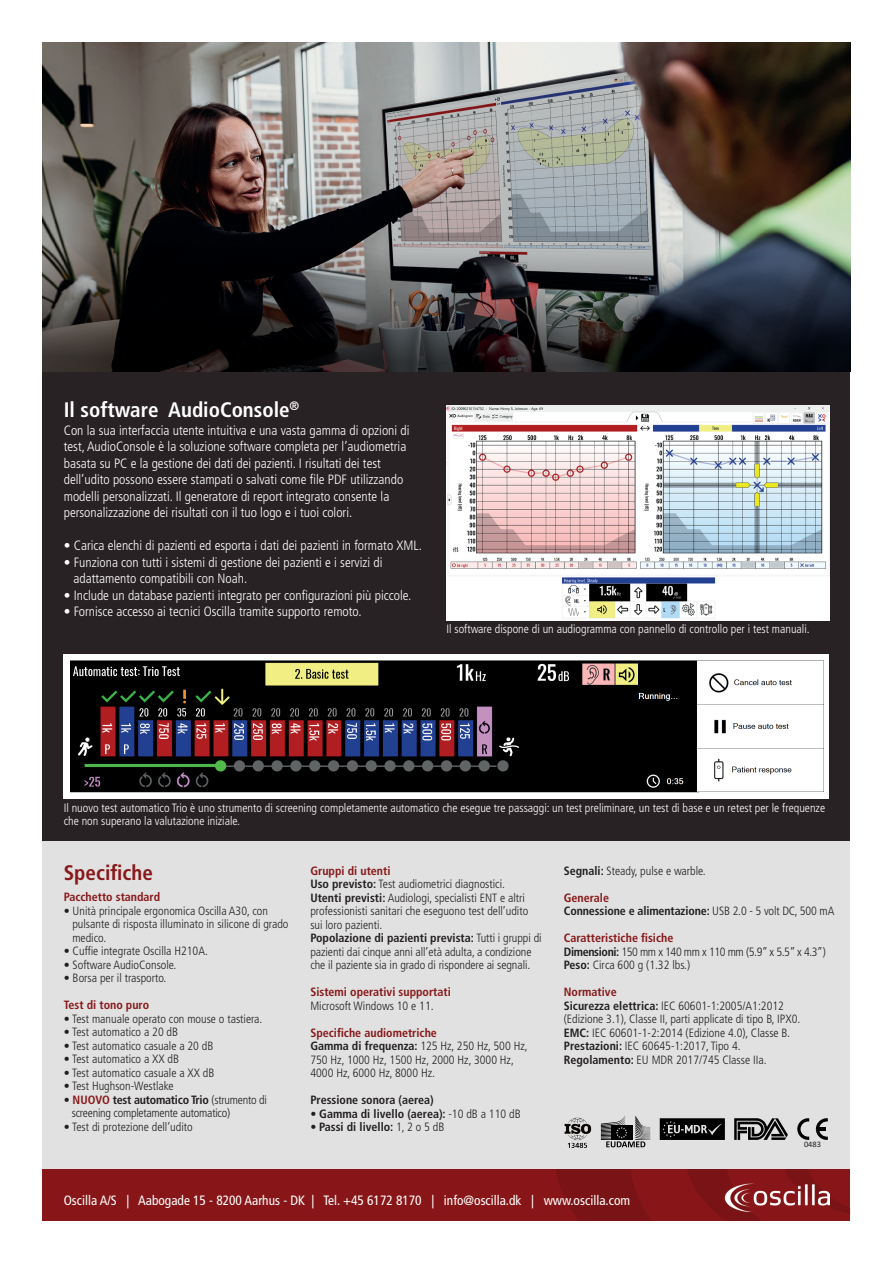
<style>
.page{position:relative;width:893px;height:1263px;background:#fff}
.page>*{position:absolute;margin:0;border:0;box-sizing:border-box;transform-origin:0 0}
.t1{font:700 condensed 21px "Frutiger LT Std";color:#fff}
.t2{font:700 condensed 21px "Frutiger LT Std";color:#88171a}
.t3{font:300 condensed 13.5px/16.5px "Frutiger LT Std";color:#fff}
.t4{font:condensed 13.5px "Frutiger LT Std";color:#fff}
.t5{font:300 condensed 12px/13.5px "Frutiger LT Std";color:#231f20}
.t6{font:300 condensed 12px/13.5px "Frutiger LT Std";color:#fff}
.t7{font:700 condensed 12px/13.5px "Frutiger LT Std";color:#231f20}
.t8{font:300 condensed 12px/13.5px "Frutiger LT Std";letter-spacing:-.02em;color:#231f20}
.t9{font:700 condensed 12px "Frutiger LT Std";color:#88171a}
.t10{font:8.4px "Calibri";color:#231f20}
.t11{font:5.7px "Frutiger LT Std";color:#000001}
.s1{font-weight:700;color:#88171a}
.s2{font-weight:700}
.s3{font-weight:300}
.s4{color:#88171a}
</style>
<div class="page">
<div style="left:43px;top:837px;width:807px;height:342px;background:#e0e1e0"></div>
<div style="left:43px;top:369px;width:807px;height:471px;background:#292224"></div>
<img style="left:43px;top:43px;width:807px;height:329px">
<img style="left:446px;top:405px;width:383px;height:215px">
<div style="left:64px;top:654px;width:765px;height:145px;background:#fff"></div>
<img style="left:70px;top:661px;width:754px;height:131px">
<div style="left:43px;top:1169px;width:807px;height:51px;background:#881618"></div>
<svg style="left:556px;top:1169px;width:294px;height:51px"></svg>
<svg style="left:734px;top:1118px;width:54px;height:22px"></svg>
<svg style="left:660px;top:1118px;width:65px;height:22px"></svg>
<svg style="left:601px;top:1116px;width:49px;height:31px"></svg>
<img style="left:564px;top:1117px;width:27px;height:31px">
<svg style="left:797px;top:1118px;width:12px;height:22px"></svg>
<svg style="left:816px;top:1118px;width:12px;height:22px"></svg>
<img style="left:724px;top:1182px;width:105px;height:29px">
<h1 class="t1" style="left:64px;top:397px;width:237px">Il software AudioConsole<sup>®</sup></h1>
<p class="t3" style="left:64px;top:422px;width:347px">Con la sua interfaccia utente intuitiva e una vasta gamma di opzioni di test, AudioConsole è la soluzione software completa per l’audiometria basata su PC e la gestione dei dati dei pazienti. I risultati dei test dell’udito possono essere stampati o salvati come file PDF utilizzando modelli personalizzati. Il generatore di report integrato consente la personalizzazione dei risultati con il tuo logo e i tuoi colori.</p>
<p class="t3" style="left:64px;top:538px;width:360px">• Carica elenchi di pazienti ed esporta i dati dei pazienti in formato XML.</p>
<p class="t3" style="left:73px;top:554px;width:311px;text-indent:-10px">• Funziona con tutti i sistemi di gestione dei pazienti e i servizi di adattamento compatibili con Noah.</p>
<p class="t3" style="left:64px;top:587px;width:349px">• Include un database pazienti integrato per configurazioni più piccole.</p>
<p class="t3" style="left:64px;top:604px;width:299px">• Fornisce accesso ai tecnici Oscilla tramite supporto remoto.</p>
<p class="t6" style="left:446px;top:622px;width:365px">Il software dispone di un audiogramma con pannello di controllo per i test manuali.</p>
<p class="t6" style="left:64px;top:801px;width:763px">Il nuovo test automatico Trio è uno strumento di screening completamente automatico che esegue tre passaggi: un test preliminare, un test di base e un retest per le frequenze che non superano la valutazione iniziale.</p>
<h1 class="t2" style="left:64px;top:861px;width:91px">Specifiche</h1>
<p class="t9" style="left:64px;top:890px;width:98px">Pacchetto standard</p>
<p class="t5" style="left:72px;top:904px;width:218px;text-indent:-9px">• Unità principale ergonomica Oscilla A30, con pulsante di risposta illuminato in silicone di grado medico.</p>
<p class="t5" style="left:64px;top:945px;width:146px">• Cuffie integrate Oscilla H210A.</p>
<p class="t5" style="left:64px;top:958px;width:114px">• Software AudioConsole.</p>
<p class="t5" style="left:64px;top:972px;width:104px">• Borsa per il trasporto.</p>
<p class="t9" style="left:64px;top:998px;width:87px">Test di tono puro</p>
<p class="t5" style="left:64px;top:1012px;width:200px">• Test manuale operato con mouse o tastiera.</p>
<p class="t5" style="left:64px;top:1026px;width:116px">• Test automatico a 20 dB</p>
<p class="t5" style="left:64px;top:1039px;width:151px">• Test automatico casuale a 20 dB</p>
<p class="t5" style="left:64px;top:1053px;width:117px">• Test automatico a XX dB</p>
<p class="t5" style="left:64px;top:1066px;width:152px">• Test automatico casuale a XX dB</p>
<p class="t5" style="left:64px;top:1080px;width:111px">• Test Hughson-Westlake</p>
<p class="t8" style="left:72px;top:1093px;width:197px;text-indent:-8px">• <span class="s1">NUOVO</span> <span class="s2">test automatico Trio</span> (strumento di screening completamente automatico)</p>
<p class="t5" style="left:64px;top:1120px;width:130px">• Test di protezione dell’udito</p>
<p class="t5" style="left:310px;top:864px;width:233px"><span class="s1">Gruppi di utenti<br></span><span class="s2">Uso previsto:</span> Test audiometrici diagnostici.<br><span class="s2">Utenti previsti:</span> Audiologi, specialisti ENT e altri professionisti sanitari che eseguono test dell’udito sui loro pazienti.<br><span class="s2">Popolazione di pazienti prevista:</span> Tutti i gruppi di pazienti dai cinque anni all’età adulta, a condizione che il paziente sia in grado di rispondere ai segnali.</p>
<p class="t9" style="left:310px;top:985px;width:142px">Sistemi operativi supportati</p>
<p class="t5" style="left:310px;top:999px;width:125px">Microsoft Windows 10 e 11.</p>
<p class="t5" style="left:310px;top:1026px;width:219px"><span class="s1">Specifiche audiometriche<br></span><span class="s2">Gamma di frequenza:</span> 125 Hz, 250 Hz, 500 Hz, 750 Hz, 1000 Hz, 1500 Hz, 2000 Hz, 3000 Hz, 4000 Hz, 6000 Hz, 8000 Hz.</p>
<p class="t7" style="left:310px;top:1093px;width:125px">Pressione sonora (aerea)</p>
<p class="t7" style="left:310px;top:1107px;width:212px"><span class="s3">•</span> Gamma di livello (aerea): <span class="s3">-10 dB a 110 dB</span></p>
<p class="t7" style="left:310px;top:1120px;width:135px"><span class="s3">•</span> Passi di livello: <span class="s3">1, 2 o 5 dB</span></p>
<p class="t5" style="left:564px;top:864px;width:143px"><span class="s2">Segnali:</span> Steady, pulse e warble.</p>
<p class="t7" style="left:564px;top:891px;width:272px"><span class="s4">Generale<br></span>Connessione e alimentazione: <span class="s3">USB 2.0 - 5 volt DC, 500 mA</span></p>
<p class="t5" style="left:564px;top:931px;width:263px"><span class="s1">Caratteristiche fisiche<br></span><span class="s2">Dimensioni:</span> 150 mm x 140 mm x 110 mm (5.9” x 5.5” x 4.3”)<br><span class="s2">Peso:</span> Circa 600 g (1.32 lbs.)</p>
<p class="t5" style="left:564px;top:985px;width:238px"><span class="s1">Normative<br></span><span class="s2">Sicurezza elettrica:</span> IEC 60601-1:2005/A1:2012 (Edizione 3.1), Classe II, parti applicate di tipo B, IPX0.<br><span class="s2">EMC:</span> IEC 60601-1-2:2014 (Edizione 4.0), Classe B.<br><span class="s2">Prestazioni:</span> IEC 60645-1:2017, Tipo 4.<br><span class="s2">Regolamento:</span> EU MDR 2017/745 Classe IIa.</p>
<p class="t10" style="left:804px;top:1139px;width:19px">0483</p>
<p class="t11" style="left:806px;top:1141px;width:15px">0483</p>
<p class="t4" style="left:64px;top:1192px;width:568px">Oscilla A/S | Aabogade 15 - 8200 Aarhus - DK | Tel. +45 6172 8170 | info@oscilla.dk | www.oscilla.com</p>
</div>
